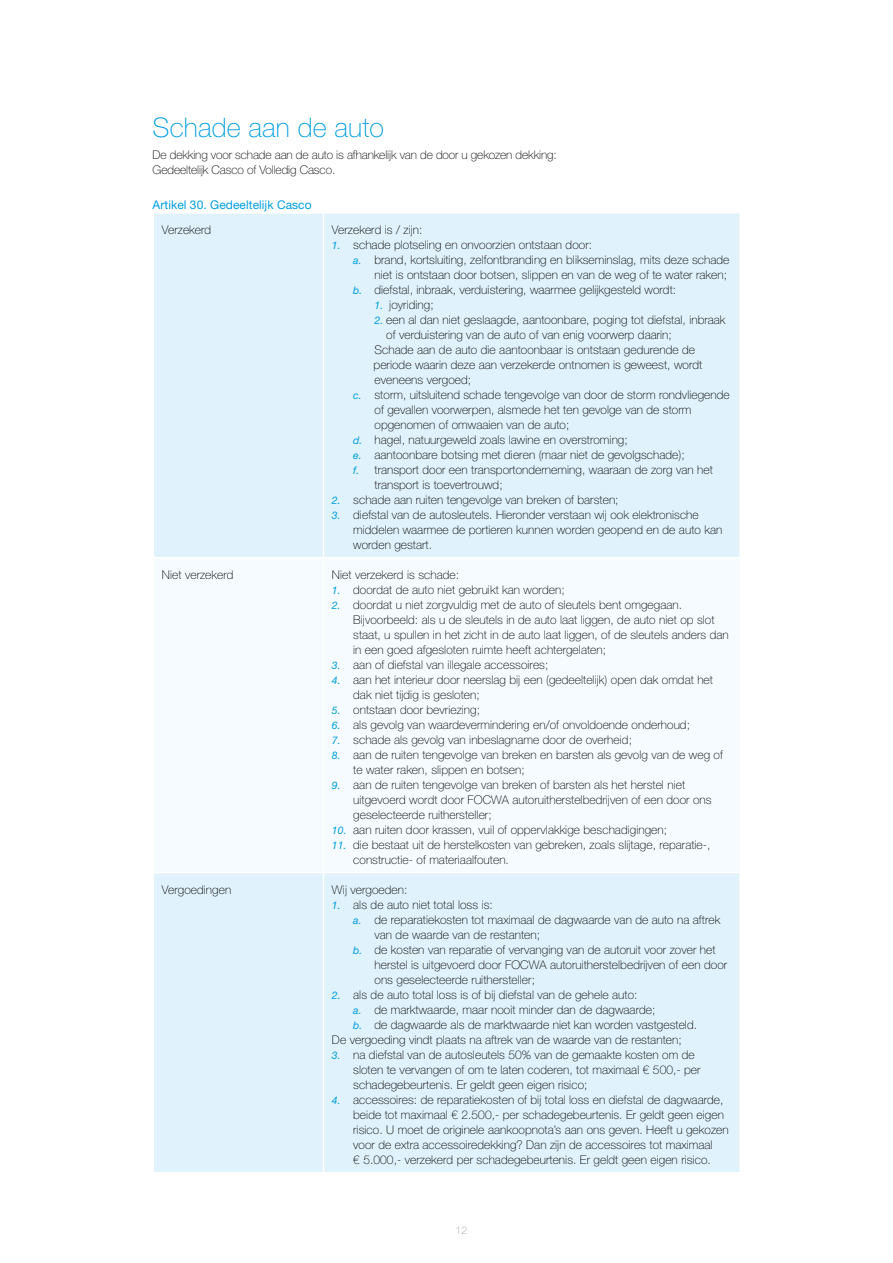
<style>
.page{position:relative;width:893px;height:1263px;background:#fff}
.page>*{position:absolute;margin:0;border:0;box-sizing:border-box;transform-origin:0 0}
.t1{font:100 27px "Helvetica Neue LT Std";letter-spacing:.005em;color:#009ee0}
.t2{font:100 12px/15px "Helvetica Neue LT Std";letter-spacing:.005em;color:#000}
.t3{font:12px "Helvetica Neue LT Std";letter-spacing:.005em;color:#009ee0}
.t4{font:100 10.5px "Helvetica Neue LT Std";color:#9c9e9f}
.s1{font-family:"Helvetica Neue";font-weight:400;font-style:italic;font-size:10.5px;color:#009ee0}
</style>
<div class="page">
<div style="left:154px;top:214px;width:585px;height:958px;background:#e0f2fb"></div>
<div style="left:154px;top:558px;width:585px;height:314px;background:#f5fbfe"></div>
<hr style="left:323px;top:214px;width:1px;height:343px;background:#fff">
<hr style="left:153px;top:557px;width:170px;height:1px;background:#fff">
<hr style="left:323px;top:557px;width:418px;height:1px;background:#fff">
<hr style="left:323px;top:558px;width:1px;height:314px;background:#fff">
<hr style="left:153px;top:872px;width:170px;height:1px;background:#fff">
<hr style="left:323px;top:872px;width:418px;height:1px;background:#fff">
<hr style="left:323px;top:873px;width:1px;height:299px;background:#fff">
<h1 class="t1" style="left:153px;top:111px;width:233px">Schade aan de auto</h1>
<p class="t2" style="left:153px;top:147px;width:406px">De dekking voor schade aan de auto is afhankelijk van de door u gekozen dekking:<br>Gedeeltelijk Casco of Volledig Casco.</p>
<p class="t3" style="left:153px;top:197px;width:161px">Artikel 30. Gedeeltelijk Casco</p>
<p class="t2" style="left:162px;top:222px;width:51px">Verzekerd</p>
<p class="t2" style="left:332px;top:222px;width:92px">Verzekerd is / zijn:</p>
<p class="t2" style="left:332px;top:237px;width:262px"><span class="s1">1.</span> schade plotseling en onvoorzien ontstaan door:</p>
<p class="t2" style="left:353px;top:252px;width:378px"><span class="s1">a.</span> brand, kortsluiting, zelfontbranding en blikseminslag, mits deze schade</p>
<p class="t2" style="left:374px;top:267px;width:354px">niet is ontstaan door botsen, slippen en van de weg of te water raken;</p>
<p class="t2" style="left:353px;top:282px;width:324px"><span class="s1">b.</span> diefstal, inbraak, verduistering, waarmee gelijkgesteld wordt:</p>
<p class="t2" style="left:374px;top:297px;width:61px"><span class="s1">1.</span> joyriding;</p>
<p class="t2" style="left:374px;top:312px;width:352px"><span class="s1">2.</span> een al dan niet geslaagde, aantoonbare, poging tot diefstal, inbraak</p>
<p class="t2" style="left:386px;top:327px;width:287px">of verduistering van de auto of van enig voorwerp daarin;</p>
<p class="t2" style="left:374px;top:342px;width:322px">Schade aan de auto die aantoonbaar is ontstaan gedurende de</p>
<p class="t2" style="left:374px;top:357px;width:330px">periode waarin deze aan verzekerde ontnomen is geweest, wordt</p>
<p class="t2" style="left:374px;top:372px;width:98px">eveneens vergoed;</p>
<p class="t2" style="left:353px;top:387px;width:378px"><span class="s1">c.</span> storm, uitsluitend schade tengevolge van door de storm rondvliegende</p>
<p class="t2" style="left:374px;top:402px;width:318px">of gevallen voorwerpen, alsmede het ten gevolge van de storm</p>
<p class="t2" style="left:374px;top:417px;width:196px">opgenomen of omwaaien van de auto;</p>
<p class="t2" style="left:353px;top:432px;width:276px"><span class="s1">d.</span> hagel, natuurgeweld zoals lawine en overstroming;</p>
<p class="t2" style="left:353px;top:447px;width:333px"><span class="s1">e.</span> aantoonbare botsing met dieren (maar niet de gevolgschade);</p>
<p class="t2" style="left:353px;top:462px;width:361px"><span class="s1">f.</span> transport door een transportonderneming, waaraan de zorg van het</p>
<p class="t2" style="left:374px;top:477px;width:130px">transport is toevertrouwd;</p>
<p class="t2" style="left:332px;top:492px;width:288px"><span class="s1">2.</span> schade aan ruiten tengevolge van breken of barsten;</p>
<p class="t2" style="left:353px;top:507px;width:371px;text-indent:-21px"><span class="s1">3.</span> diefstal van de autosleutels. Hieronder verstaan wij ook elektronische middelen waarmee de portieren kunnen worden geopend en de auto kan worden gestart.</p>
<p class="t2" style="left:162px;top:567px;width:73px">Niet verzekerd</p>
<p class="t2" style="left:332px;top:567px;width:129px">Niet verzekerd is schade:</p>
<p class="t2" style="left:332px;top:582px;width:234px"><span class="s1">1.</span> doordat de auto niet gebruikt kan worden;</p>
<p class="t2" style="left:353px;top:597px;width:377px;text-indent:-21px"><span class="s1">2.</span> doordat u niet zorgvuldig met de auto of sleutels bent omgegaan.<br>Bijvoorbeeld: als u de sleutels in de auto laat liggen, de auto niet op slot staat, u spullen in het zicht in de auto laat liggen, of de sleutels anders dan in een goed afgesloten ruimte heeft achtergelaten;</p>
<p class="t2" style="left:332px;top:657px;width:218px"><span class="s1">3.</span> aan of diefstal van illegale accessoires;</p>
<p class="t2" style="left:353px;top:672px;width:361px;text-indent:-21px"><span class="s1">4.</span> aan het interieur door neerslag bij een (gedeeltelijk) open dak omdat het dak niet tijdig is gesloten;</p>
<p class="t2" style="left:332px;top:702px;width:150px"><span class="s1">5.</span> ontstaan door bevriezing;</p>
<p class="t2" style="left:332px;top:717px;width:360px"><span class="s1">6.</span> als gevolg van waardevermindering en/of onvoldoende onderhoud;</p>
<p class="t2" style="left:332px;top:732px;width:302px"><span class="s1">7.</span> schade als gevolg van inbeslagname door de overheid;</p>
<p class="t2" style="left:353px;top:747px;width:371px;text-indent:-21px"><span class="s1">8.</span> aan de ruiten tengevolge van breken en barsten als gevolg van de weg of te water raken, slippen en botsen;</p>
<p class="t2" style="left:353px;top:777px;width:360px;text-indent:-21px"><span class="s1">9.</span> aan de ruiten tengevolge van breken of barsten als het herstel niet uitgevoerd wordt door FOCWA autoruitherstelbedrijven of een door ons geselecteerde ruithersteller;</p>
<p class="t2" style="left:332px;top:822px;width:337px"><span class="s1">10.</span> aan ruiten door krassen, vuil of oppervlakkige beschadigingen;</p>
<p class="t2" style="left:353px;top:837px;width:359px;text-indent:-21px"><span class="s1">11.</span> die bestaat uit de herstelkosten van gebreken, zoals slijtage, reparatie-, constructie- of materiaalfouten.</p>
<p class="t2" style="left:162px;top:882px;width:71px">Vergoedingen</p>
<p class="t2" style="left:332px;top:882px;width:77px">Wij vergoeden:</p>
<p class="t2" style="left:332px;top:897px;width:162px"><span class="s1">1.</span> als de auto niet total loss is:</p>
<p class="t2" style="left:353px;top:912px;width:369px"><span class="s1">a.</span> de reparatiekosten tot maximaal de dagwaarde van de auto na aftrek</p>
<p class="t2" style="left:374px;top:927px;width:167px">van de waarde van de restanten;</p>
<p class="t2" style="left:353px;top:942px;width:364px"><span class="s1">b.</span> de kosten van reparatie of vervanging van de autoruit voor zover het</p>
<p class="t2" style="left:374px;top:957px;width:354px">herstel is uitgevoerd door FOCWA autoruitherstelbedrijven of een door</p>
<p class="t2" style="left:374px;top:972px;width:162px">ons geselecteerde ruithersteller;</p>
<p class="t2" style="left:332px;top:987px;width:307px"><span class="s1">2.</span> als de auto total loss is of bij diefstal van de gehele auto:</p>
<p class="t2" style="left:353px;top:1002px;width:304px"><span class="s1">a.</span> de marktwaarde, maar nooit minder dan de dagwaarde;</p>
<p class="t2" style="left:353px;top:1017px;width:345px"><span class="s1">b.</span> de dagwaarde als de marktwaarde niet kan worden vastgesteld.</p>
<p class="t2" style="left:332px;top:1032px;width:351px">De vergoeding vindt plaats na aftrek van de waarde van de restanten;</p>
<p class="t2" style="left:353px;top:1047px;width:349px;text-indent:-21px"><span class="s1">3.</span> na diefstal van de autosleutels 50% van de gemaakte kosten om de sloten te vervangen of om te laten coderen, tot maximaal € 500,- per schadegebeurtenis. Er geldt geen eigen risico;</p>
<p class="t2" style="left:353px;top:1092px;width:377px;text-indent:-21px"><span class="s1">4.</span> accessoires: de reparatiekosten of bij total loss en diefstal de dagwaarde, beide tot maximaal € 2.500,- per schadegebeurtenis. Er geldt geen eigen risico. U moet de originele aankoopnota’s aan ons geven. Heeft u gekozen voor de extra accessoiredekking? Dan zijn de accessoires tot maximaal<br>€ 5.000,- verzekerd per schadegebeurtenis. Er geldt geen eigen risico.</p>
<p class="t4" style="left:456px;top:1224px;width:13px">12</p>
</div>
